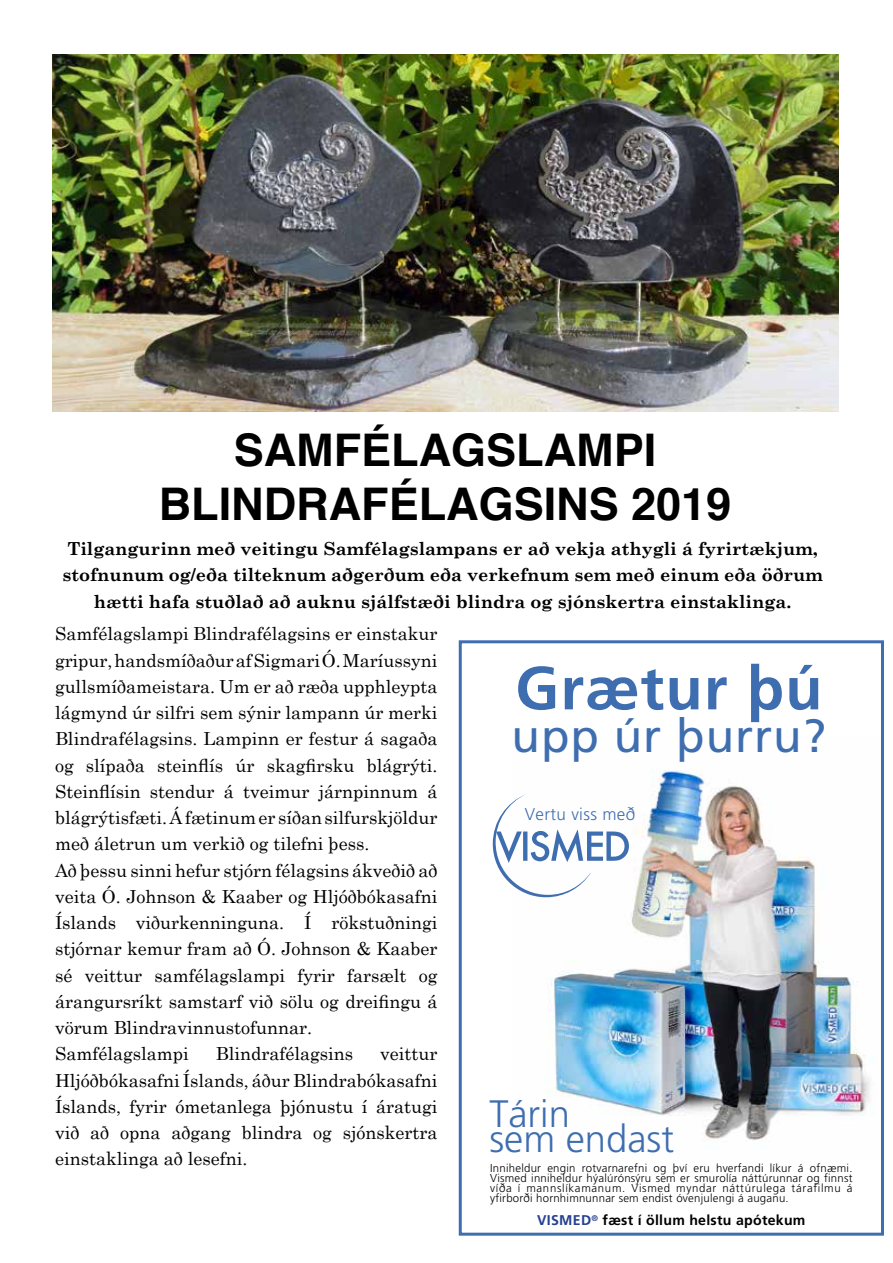
<style>
.page{position:relative;width:893px;height:1263px;background:#fff}
.page>*{position:absolute;margin:0;border:0;box-sizing:border-box;transform-origin:0 0}
.t1{font:700 60.9px "Frutiger";letter-spacing:.02em;color:#3e6eb0}
.t2{font:46.65px "Frutiger";letter-spacing:.02em;color:#3e6eb0}
.t3{font:700 45px/54px "Helvetica";color:#000;text-align:center}
.t4{font:300 38.25px "Frutiger";color:#3e6eb0}
.t5{font:18px/26.2px "Century Schoolbook";color:#000}
.t6{font:700 18px/26.2px "Century Schoolbook";color:#000;text-align:center}
.t7{font:300 16.95px "Frutiger";letter-spacing:.02em;color:#3e6eb0}
.t8{font:700 14.1px "Frutiger";letter-spacing:.02em;color:#000}
.t9{font:300 11.4px/10.1px "Frutiger";letter-spacing:.02em;color:#000;text-align:justify}
.s1{color:#25408f}
</style>
<div class="page">
<img style="left:542px;top:770px;width:333px;height:370px">
<div style="left:459px;top:640px;width:425px;height:596px;border:3px solid #3e6eb0"></div>
<svg style="left:493px;top:794px;width:136px;height:103px"></svg>
<img style="left:53px;top:54px;width:786px;height:357px">
<h3 class="t3" style="left:159px;top:424px;width:574px">SAMFÉLAGSLAMPI<br>BLINDRAFÉLAGSINS 2019</h3>
<p class="t6" style="left:62px;top:535px;width:762px">Tilgangurinn með veitingu Samfélagslampans er að vekja athygli á fyrirtækjum, stofnunum og/eða tilteknum aðgerðum eða verkefnum sem með einum eða öðrum hætti hafa stuðlað að auknu sjálfstæði blindra og sjónskertra einstaklinga.</p>
<p class="t5" style="left:55px;top:620px;width:384px">Samfélagslampi Blindrafélagsins er einstakur gripur, handsmíðaður af Sigmari Ó. Maríussyni gullsmíðameistara. Um er að ræða upphleypta lágmynd úr silfri sem sýnir lampann úr merki Blindrafélagsins. Lampinn er festur á sagaða og slípaða steinflís úr skagfirsku blágrýti.<br>Steinflísin stendur á tveimur járnpinnum á blágrýtisfæti. Á fætinum er síðan silfurskjöldur með áletrun um verkið og tilefni þess.<br>Að þessu sinni hefur stjórn félagsins ákveðið að veita Ó. Johnson &amp; Kaaber og Hljóðbókasafni Íslands viðurkenninguna. Í rökstuðningi stjórnar kemur fram að Ó. Johnson &amp; Kaaber sé veittur samfélagslampi fyrir farsælt og árangursríkt samstarf við sölu og dreifingu á vörum Blindravinnustofunnar.<br>Samfélagslampi</p>
<p class="t5" style="left:216px;top:1040px;width:139px">Blindrafélagsins</p>
<p class="t5" style="left:55px;top:1040px;width:384px;text-align:justify;text-indent:325px">veittur Hljóðbókasafni Íslands, áður Blindrabókasafni Íslands, fyrir ómetanlega þjónustu í áratugi við að opna aðgang blindra og sjónskertra einstaklinga að lesefni.</p>
<h1 class="t1" style="left:515px;top:652px;width:309px">Grætur þú</h1>
<h2 class="t2" style="left:512px;top:709px;width:316px">upp úr þurru?</h2>
<p class="t7" style="left:525px;top:804px;width:112px">Vertu viss með</p>
<h3 class="t4" style="left:489px;top:1092px;width:82px">Tárin</h3>
<h3 class="t4" style="left:489px;top:1117px;width:186px">sem endast</h3>
<p class="t9" style="left:490px;top:1163px;width:364px">Inniheldur engin rotvarnarefni og því eru hverfandi líkur á ofnæmi.<br>Vismed inniheldur hýalúrónsýru sem er smurolía náttúrunnar og finnst víða í mannslíkamanum. Vismed myndar náttúrulega tárafilmu á yfirborði hornhimnunnar sem endist óvenjulengi á auganu.</p>
<p class="t8" style="left:537px;top:1212px;width:270px"><span class="s1">VISMED</span><sup>®</sup> fæst í öllum helstu apótekum</p>
</div>
